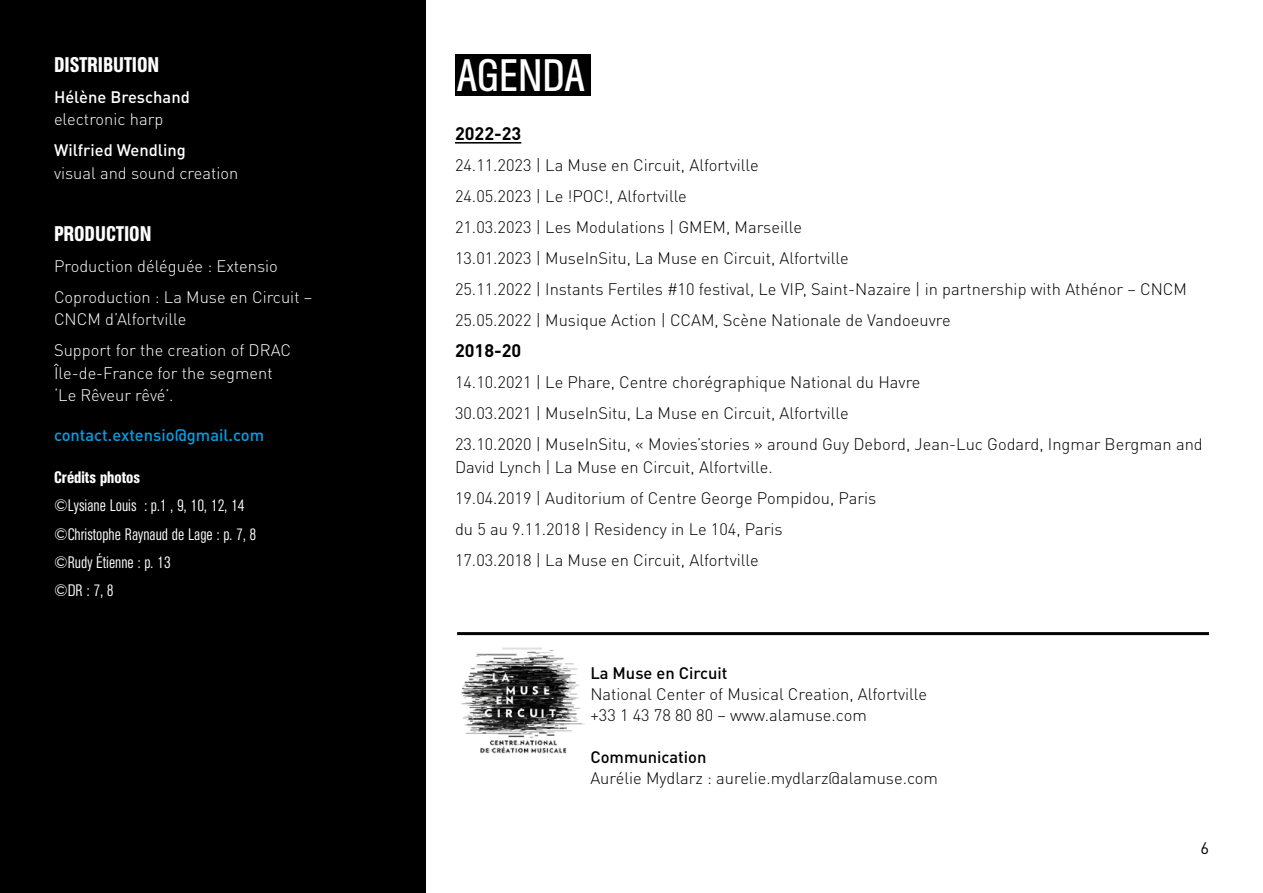
<style>
.page{position:relative;width:1263px;height:893px;background:#fff}
.page>*{position:absolute;margin:0;border:0;box-sizing:border-box;transform-origin:0 0}
.t1{font:45px "AG Buch Condensed BQ";color:#fff}
.t2{font:500 21px "AG Buch Condensed BQ";color:#fff}
.t3{font:700 18px "DIN Pro";color:#000}
.t4{font:300 16.5px/31px "DIN Pro";color:#000}
.t5{font:300 16.5px/31px "DIN Pro";color:#fff}
.t6{font:300 16.5px/28.3px "AG Buch Condensed BQ";color:#fff}
.t7{font:500 16.5px "DIN Pro";color:#fff}
.t8{font:500 16.5px "DIN Pro";color:#000}
.t9{font:500 16.5px "DIN Pro";color:#009fe3}
.t10{font:500 16.5px "AG Buch Condensed BQ";color:#fff}
.t11{font:16.5px "DIN Pro";color:#000}
</style>
<div class="page">
<div style="left:455px;top:54px;width:135px;height:41px;background:#000"></div>
<div style="left:0;top:0;width:425px;height:893px;background:#000"></div>
<hr style="left:455px;top:142px;width:66px;height:2px;background:#000">
<hr style="left:457px;top:632px;width:752px;height:3px;background:#000">
<img style="left:461px;top:647px;width:124px;height:107px">
<p class="t2" style="left:54px;top:53px;width:107px">DISTRIBUTION</p>
<p class="t7" style="left:54px;top:84px;width:137px">Hélène Breschand</p>
<p class="t5" style="left:54px;top:102px;width:111px">electronic harp</p>
<p class="t7" style="left:54px;top:137px;width:133px">Wilfried Wendling</p>
<p class="t5" style="left:54px;top:156px;width:186px">visual and sound creation</p>
<p class="t2" style="left:54px;top:222px;width:99px">PRODUCTION</p>
<p class="t5" style="left:54px;top:249px;width:260px">Production déléguée : Extensio<br>Coproduction : La Muse en Circuit –</p>
<p class="t5" style="left:54px;top:302px;width:239px">CNCM d’Alfortville<br>Support for the creation of DRAC</p>
<p class="t5" style="left:54px;top:360px;width:220px;line-height:22.5px">Île-de-France for the segment ‘Le Rêveur rêvé’.</p>
<p class="t9" style="left:54px;top:422px;width:212px">contact.extensio@gmail.com</p>
<p class="t10" style="left:54px;top:468px;width:87px">Crédits photos</p>
<p class="t6" style="left:54px;top:492px;width:204px">©Lysiane Louis : p.1 , 9, 10, 12, 14 ©Christophe Raynaud de Lage : p. 7, 8 ©Rudy Étienne : p. 13<br>©DR : 7, 8</p>
<h1 class="t1" style="left:457px;top:50px;width:129px">AGENDA</h1>
<p class="t3" style="left:455px;top:119px;width:68px">2022-23</p>
<p class="t4" style="left:455px;top:148px;width:733px">24.11.2023 | La Muse en Circuit, Alfortville<br>24.05.2023 | Le !POC!, Alfortville<br>21.03.2023 | Les Modulations | GMEM, Marseille<br>13.01.2023 | MuseInSitu, La Muse en Circuit, Alfortville<br>25.11.2022 | Instants Fertiles #10 festival, Le VIP, Saint-Nazaire | in partnership with Athénor – CNCM 25.05.2022 | Musique Action | CCAM, Scène Nationale de Vandoeuvre</p>
<p class="t3" style="left:455px;top:336px;width:68px">2018-20</p>
<p class="t4" style="left:455px;top:365px;width:749px">14.10.2021 | Le Phare, Centre chorégraphique National du Havre<br>30.03.2021 | MuseInSitu, La Muse en Circuit, Alfortville<br>23.10.2020 | MuseInSitu, « Movies’stories » around Guy Debord, Jean-Luc Godard, Ingmar Bergman and</p>
<p class="t4" style="left:455px;top:450px;width:423px">David Lynch | La Muse en Circuit, Alfortville.<br>19.04.2019 | Auditorium of Centre George Pompidou, Paris du 5 au 9.11.2018 | Residency in Le 104, Paris<br>17.03.2018 | La Muse en Circuit, Alfortville</p>
<p class="t8" style="left:590px;top:660px;width:139px">La Muse en Circuit</p>
<p class="t4" style="left:590px;top:682px;width:338px;line-height:21px">National Center of Musical Creation, Alfortville +33 1 43 78 80 80 – www.alamuse.com</p>
<p class="t8" style="left:590px;top:744px;width:118px">Communication</p>
<p class="t4" style="left:590px;top:761px;width:349px">Aurélie Mydlarz : aurelie.mydlarz@alamuse.com</p>
<p class="t11" style="left:1200px;top:835px;width:10px">6</p>
</div>
